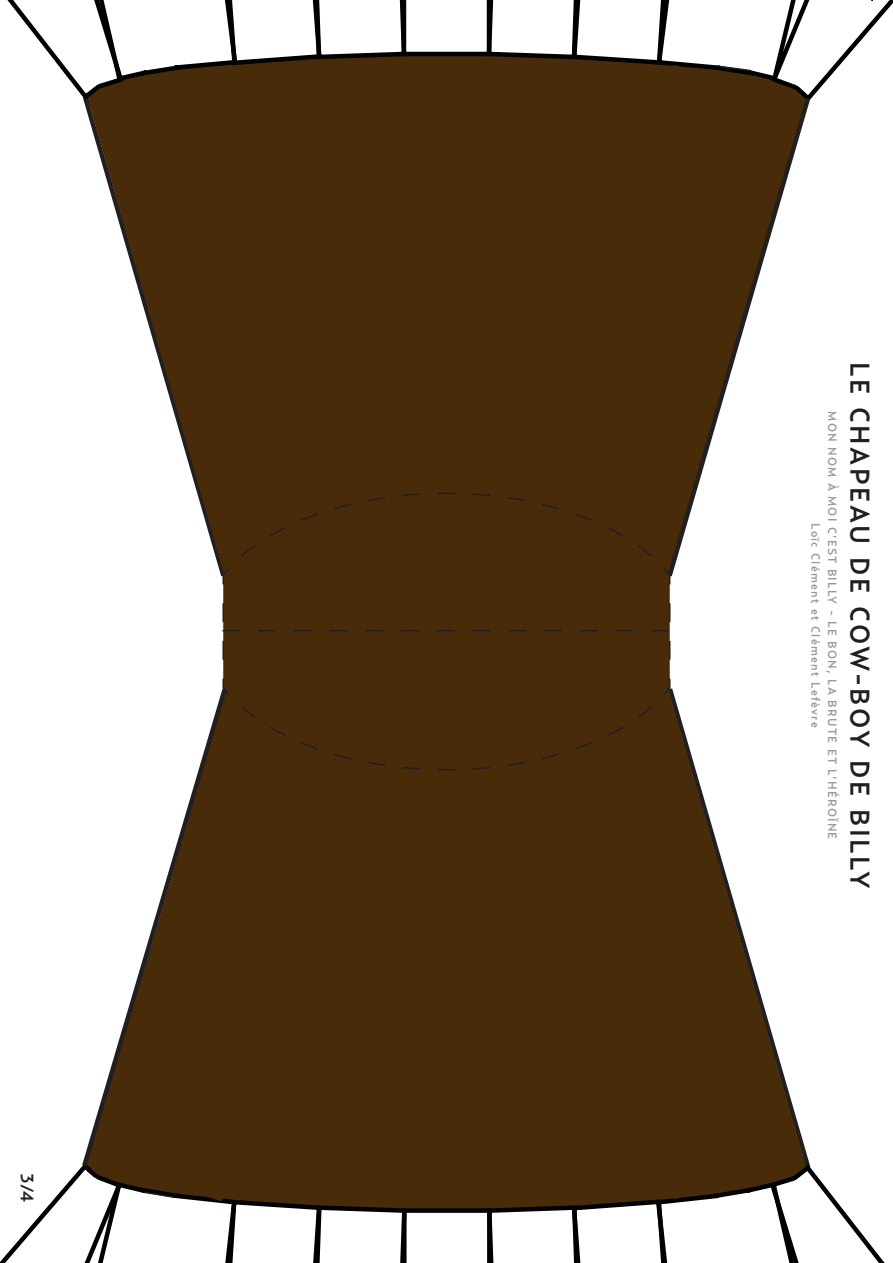
<style>
.page{position:relative;width:893px;height:1263px;background:#fff}
.page>*{position:absolute;margin:0;border:0;box-sizing:border-box;transform-origin:0 0}
.t1{font:500 27px "Relay";letter-spacing:.1em;color:#231f20}
.t2{font:500 18px "Relay";color:#231f20}
.t3{font:500 12px "Relay";letter-spacing:.1em;color:#9c9b9b}
</style>
<div class="page">
<svg style="left:90px;top:105px;width:136px;height:471px;fill:#482c0b"></svg>
<div style="left:226px;top:105px;width:132px;height:387px;background:#482c0a"></div>
<div style="left:358px;top:105px;width:44px;height:387px;background:#482c0a"></div>
<div style="left:402px;top:105px;width:262px;height:387px;background:#482c0a"></div>
<svg style="left:672px;top:691px;width:133px;height:469px"></svg>
<div style="left:511px;top:688px;width:161px;height:472px;background:#482c0a"></div>
<div style="left:505px;top:771px;width:6px;height:389px;background:#482c0a"></div>
<svg style="left:0;top:1160px;width:885px;height:103px"></svg>
<svg style="left:7px;top:0;width:886px;height:105px"></svg>
<div style="left:230px;top:771px;width:275px;height:402px;background:#482c0a"></div>
<div style="left:222px;top:492px;width:449px;height:279px;background:#482c0a"></div>
<div style="left:222px;top:594px;width:448px;height:75px;background:#482c0a"></div>
<svg style="left:87px;top:1171px;width:211px;height:30px;fill:#482c0a"></svg>
<div style="left:92px;top:891px;width:211px;height:289px;background:#482c0a"></div>
<svg style="left:79px;top:683px;width:151px;height:488px"></svg>
<svg style="left:664px;top:93px;width:149px;height:488px"></svg>
<p class="t2" style="left:38px;top:1174px;width:29px;rotate:90deg">3/4</p>
<p class="t3" style="left:839px;top:411px;width:429px;rotate:90deg">MON NOM À MOI C’EST BILLY - LE BON, LA BRUTE ET L’HÉROÏNE</p>
<p class="t3" style="left:823px;top:523px;width:206px;rotate:90deg">Loïc Clément et Clément Lefèvre</p>
<p class="t1" style="left:876px;top:362px;width:529px;rotate:90deg">LE CHAPEAU DE COW-BOY DE BILLY</p>
</div>
